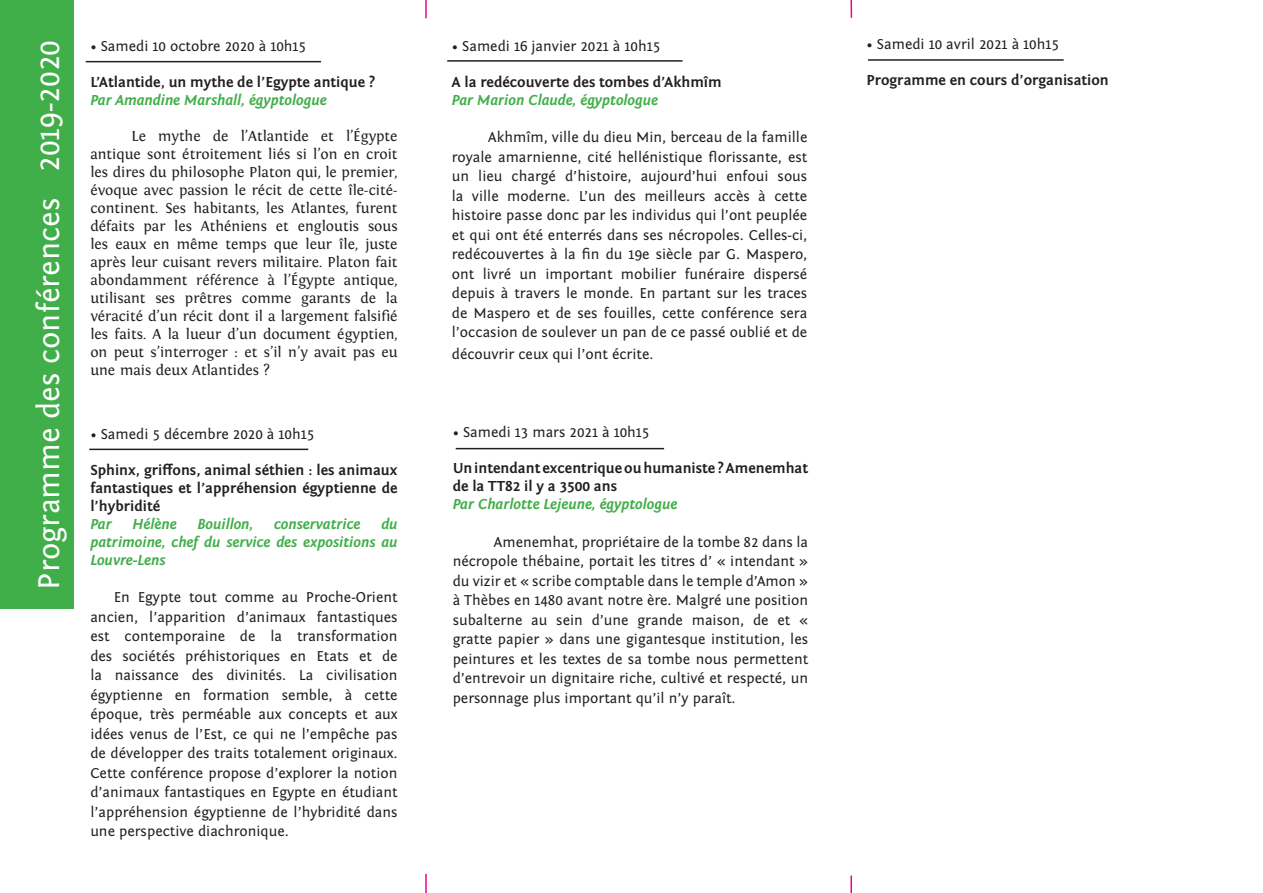
<style>
.page{position:relative;width:1263px;height:893px;background:#fff}
.page>*{position:absolute;margin:0;border:0;box-sizing:border-box;transform-origin:0 0}
.t1{font:31.5px "Fontin Sans";color:#fff}
.t2{font:15px/19.5px "Fontin Sans";color:#231f20;text-align:justify}
.t3{font:15px/18px "Fontin";color:#231f20;text-align:justify}
.t4{font:700 15px/18px "Fontin Sans";color:#231f20;text-align:justify}
.t5{font:italic 700 15px/18px "Fontin Sans";color:#40ae49;text-align:justify}
</style>
<div class="page">
<div style="left:0;top:0;width:73px;height:608px;background:#40ae49"></div>
<hr style="left:86px;top:61px;width:235px;height:1px;background:#231f20">
<hr style="left:447px;top:60px;width:235px;height:2px;background:#231f20">
<hr style="left:89px;top:449px;width:219px;height:1px;background:#231f20">
<hr style="left:456px;top:448px;width:208px;height:1px;background:#231f20">
<hr style="left:868px;top:59px;width:196px;height:2px;background:#231f20">
<svg style="left:425px;top:0;width:2px;height:18px"></svg>
<svg style="left:850px;top:0;width:2px;height:18px"></svg>
<svg style="left:850px;top:875px;width:2px;height:18px"></svg>
<svg style="left:425px;top:874px;width:2px;height:19px"></svg>
<h1 class="t1" style="left:31px;top:589px;width:551px;rotate:-90deg">Programme des conférences 2019-2020</h1>
<p class="t2" style="left:90px;top:36px;width:217px">• Samedi 10 octobre 2020 à 10h15</p>
<p class="t4" style="left:90px;top:73px;width:287px">L’Atlantide, un mythe de l’Egypte antique ?</p>
<p class="t5" style="left:90px;top:91px;width:238px">Par Amandine Marshall, égyptologue</p>
<p class="t3" style="left:90px;top:127px;width:309px;text-indent:41px">Le mythe de l’Atlantide et l’Égypte antique sont étroitement liés si l’on en croit les dires du philosophe Platon qui, le premier, évoque avec passion le récit de cette île-cité&shy;continent. Ses habitants, les Atlantes, furent défaits par les Athéniens et engloutis sous les eaux en même temps que leur île, juste après leur cuisant revers militaire. Platon fait abondamment référence à l’Égypte antique, utilisant ses prêtres comme garants de la véracité d’un récit dont il a largement falsifié les faits. A la lueur d’un document égyptien, on peut s’interroger : et s’il n’y avait pas eu une mais deux Atlantides ?</p>
<p class="t2" style="left:90px;top:424px;width:225px">• Samedi 5 décembre 2020 à 10h15</p>
<p class="t4" style="left:90px;top:461px;width:309px">Sphinx, griffons, animal séthien : les animaux fantastiques et l’appréhension égyptienne de l’hybridité</p>
<p class="t5" style="left:90px;top:515px;width:23px">Par</p>
<p class="t5" style="left:133px;top:515px;width:45px">Hélène</p>
<p class="t5" style="left:197px;top:515px;width:57px">Bouillon,</p>
<p class="t5" style="left:274px;top:515px;width:88px">conservatrice</p>
<p class="t5" style="left:90px;top:515px;width:309px;text-indent:291px">du patrimoine, chef du service des expositions au Louvre-Lens</p>
<p class="t2" style="left:90px;top:588px;width:309px;text-indent:23px">En Egypte tout comme au Proche-Orient ancien, l’apparition d’animaux fantastiques est contemporaine de la transformation des sociétés préhistoriques en Etats et de la naissance des divinités. La civilisation égyptienne en formation semble, à cette époque, très perméable aux concepts et aux idées venus de l’Est, ce qui ne l’empêche pas de développer des traits totalement originaux.<br>Cette conférence propose d’explorer la notion d’animaux fantastiques en Egypte en étudiant l’appréhension égyptienne de l’hybridité dans une perspective diachronique.</p>
<p class="t2" style="left:452px;top:36px;width:210px">• Samedi 16 janvier 2021 à 10h15</p>
<p class="t4" style="left:452px;top:73px;width:271px">A la redécouverte des tombes d’Akhmîm</p>
<p class="t5" style="left:452px;top:91px;width:208px">Par Marion Claude, égyptologue</p>
<p class="t2" style="left:452px;top:128px;width:357px;text-indent:36px">Akhmîm, ville du dieu Min, berceau de la famille royale amarnienne, cité hellénistique florissante, est un lieu chargé d’histoire, aujourd’hui enfoui sous la ville moderne. L’un des meilleurs accès à cette histoire passe donc par les individus qui l’ont peuplée et qui ont été enterrés dans ses nécropoles. Celles-ci, redécouvertes à la fin du 19e siècle par G. Maspero, ont livré un important mobilier funéraire dispersé depuis à travers le monde. En partant sur les traces de Maspero et de ses fouilles, cette conférence sera l’occasion de soulever un pan de ce passé oublié et de</p>
<p class="t2" style="left:452px;top:344px;width:203px">découvrir ceux qui l’ont écrite.</p>
<p class="t2" style="left:453px;top:423px;width:198px">• Samedi 13 mars 2021 à 10h15</p>
<p class="t4" style="left:453px;top:460px;width:357px">Un intendant excentrique ou humaniste ? Amenemhat de la TT82 il y a 3500 ans</p>
<p class="t5" style="left:453px;top:496px;width:226px">Par Charlotte Lejeune, égyptologue</p>
<p class="t2" style="left:453px;top:532px;width:357px;text-indent:41px">Amenemhat, propriétaire de la tombe 82 dans la nécropole thébaine, portait les titres d’ « intendant » du vizir et « scribe comptable dans le temple d’Amon » à Thèbes en 1480 avant notre ère. Malgré une position subalterne au sein d’une grande maison, de et « gratte papier » dans une gigantesque institution, les peintures et les textes de sa tombe nous permettent d’entrevoir un dignitaire riche, cultivé et respecté, un personnage plus important qu’il n’y paraît.</p>
<p class="t2" style="left:866px;top:34px;width:194px">• Samedi 10 avril 2021 à 10h15</p>
<p class="t4" style="left:866px;top:71px;width:244px">Programme en cours d’organisation</p>
</div>
